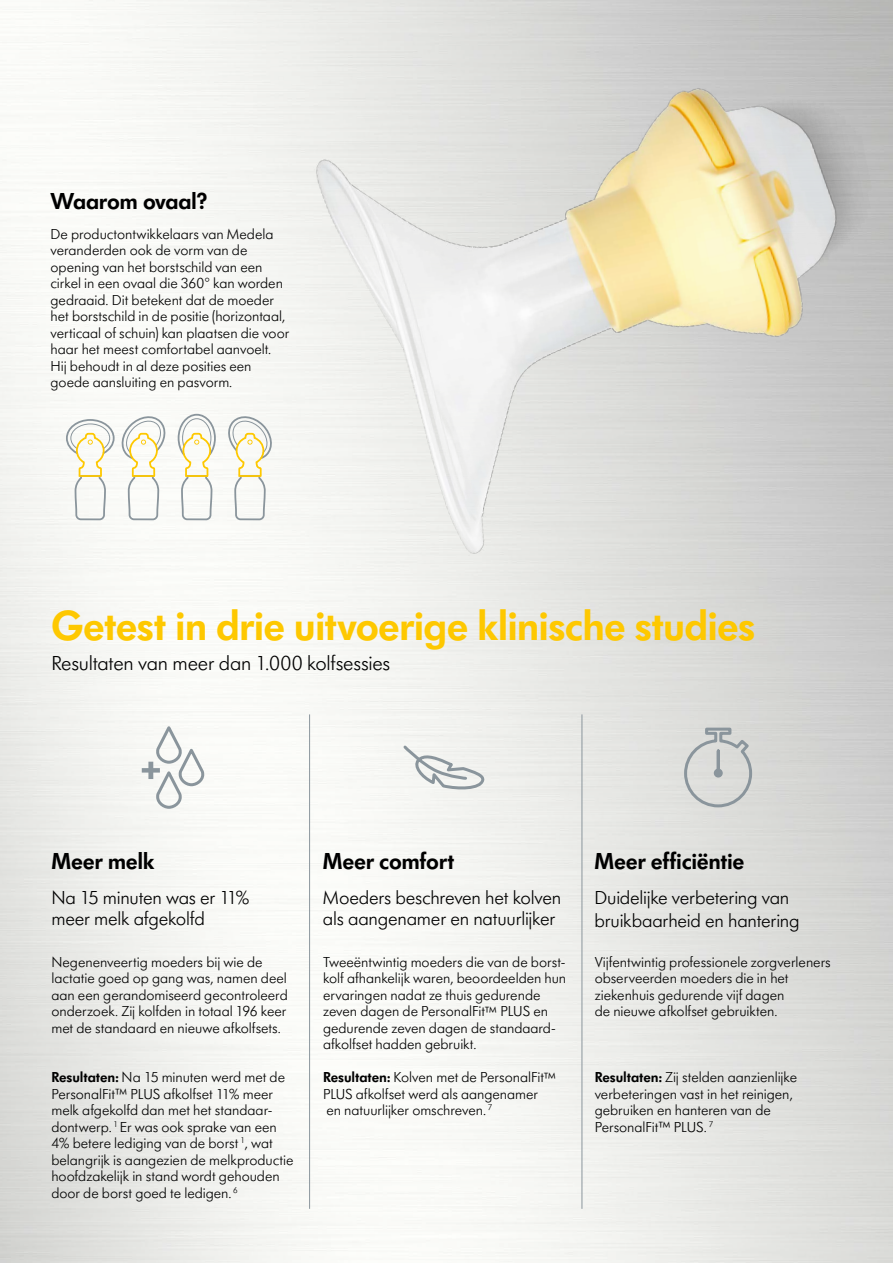
<style>
.page{position:relative;width:893px;height:1263px;background:#fff}
.page>*{position:absolute;margin:0;border:0;box-sizing:border-box;transform-origin:0 0}
.t1{font:600 43.5px "Futura SB Medela";letter-spacing:-.02em;color:#fec800}
.t2{font:600 24px "Futura SB Medela";letter-spacing:-.015em;color:#000}
.t3{font:300 21px "Futura SB Medela";letter-spacing:-.01em;color:#000}
.t4{font:300 19.5px/21.5px "Futura SB Medela";letter-spacing:-.01em;color:#000}
.t5{font:300 15px/16.5px "Futura SB Medela";letter-spacing:-.005em;color:#000}
.s1{font-weight:600}
</style>
<div class="page">
<img style="left:298px;top:0;width:595px;height:586px">
<svg style="left:65px;top:412px;width:102px;height:109px"></svg>
<svg style="left:177px;top:413px;width:40px;height:108px"></svg>
<svg style="left:224px;top:414px;width:52px;height:107px"></svg>
<hr style="left:309px;top:714px;width:1px;height:495px;background:#8a959c">
<hr style="left:582px;top:714px;width:1px;height:495px;background:#8a959c">
<svg style="left:142px;top:721px;width:64px;height:89px"></svg>
<svg style="left:402px;top:744px;width:82px;height:49px"></svg>
<svg style="left:683px;top:726px;width:70px;height:83px;background:#ced1cf"></svg>
<div style="left:714px;top:769px;width:9px;height:8px;border:3px solid #8a959c;border-radius:3px"></div>
<div style="left:714px;top:769px;width:8px;height:8px;background:#8a959c;border:2px solid #8a959c;border-radius:3px"></div>
<h2 class="t2" style="left:51px;top:187px;width:158px">Waarom ovaal?</h2>
<p class="t5" style="left:51px;top:225px;width:240px">De productontwikkelaars van Medela veranderden ook de vorm van de opening van het borstschild van een cirkel in een ovaal die 360° kan worden gedraaid. Dit betekent dat de moeder het borstschild in de positie (horizontaal, verticaal of schuin) kan plaatsen die voor haar het meest comfortabel aanvoelt.<br>Hij behoudt in al deze posities een goede aansluiting en pasvorm.</p>
<h1 class="t1" style="left:51px;top:599px;width:706px">Getest in drie uitvoerige klinische studies</h1>
<h3 class="t3" style="left:51px;top:650px;width:340px">Resultaten van meer dan 1.000 kolfsessies</h3>
<h2 class="t2" style="left:51px;top:847px;width:105px">Meer melk</h2>
<h3 class="t4" style="left:51px;top:886px;width:200px">Na 15 minuten was er 11% meer melk afgekolfd</h3>
<p class="t5" style="left:51px;top:953px;width:238px">Negenenveertig moeders bij wie de lactatie goed op gang was, namen deel aan een gerandomiseerd gecontroleerd onderzoek. Zij kolfden in totaal 196 keer met de standaard en nieuwe afkolfsets.</p>
<p class="t5" style="left:51px;top:1069px;width:244px"><span class="s1">Resultaten:</span> Na 15 minuten werd met de PersonalFit™ PLUS afkolfset 11% meer melk afgekolfd dan met het standaar&shy;dontwerp. <sup>1</sup> Er was ook sprake van een 4% betere lediging van de borst <sup>1</sup>, wat belangrijk is aangezien de melkproductie hoofdzakelijk in stand wordt gehouden door de borst goed te ledigen. <sup>6</sup></p>
<h2 class="t2" style="left:323px;top:847px;width:133px">Meer comfort</h2>
<h3 class="t4" style="left:323px;top:886px;width:240px">Moeders beschreven het kolven als aangenamer en natuurlijker</h3>
<p class="t5" style="left:323px;top:953px;width:245px">Tweeëntwintig moeders die van de borst&shy;kolf afhankelijk waren, beoordeelden hun ervaringen nadat ze thuis gedurende zeven dagen de PersonalFit™ PLUS en gedurende zeven dagen de standaard&shy;afkolfset hadden gebruikt.</p>
<p class="t5" style="left:323px;top:1069px;width:235px"><span class="s1">Resultaten:</span> Kolven met de PersonalFit™<br>PLUS afkolfset werd als aangenamer en natuurlijker omschreven. <sup>7</sup></p>
<h2 class="t2" style="left:594px;top:847px;width:151px">Meer efficiëntie</h2>
<h3 class="t4" style="left:594px;top:885px;width:207px;line-height:23.1px">Duidelijke verbetering van bruikbaarheid en hantering</h3>
<p class="t5" style="left:595px;top:953px;width:238px">Vijfentwintig professionele zorgverleners observeerden moeders die in het ziekenhuis gedurende vijf dagen<br>de nieuwe afkolfset gebruikten.</p>
<p class="t5" style="left:595px;top:1069px;width:204px"><span class="s1">Resultaten:</span> Zij stelden aanzienlijke verbeteringen vast in het reinigen, gebruiken en hanteren van de<br>PersonalFit™ PLUS. <sup>7</sup></p>
</div>
